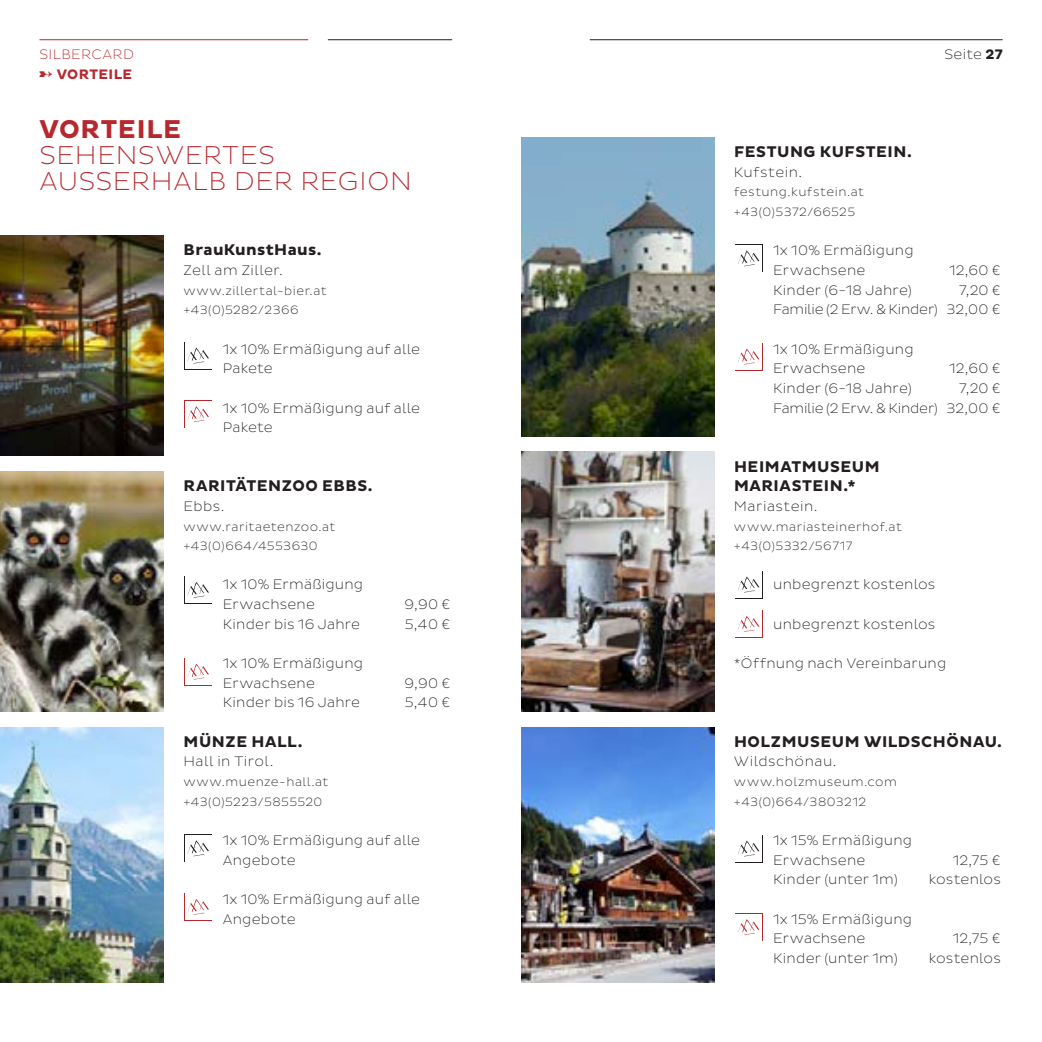
<style>
.page{position:relative;width:1042px;height:1042px;background:#fff}
.page>*{position:absolute;margin:0;border:0;box-sizing:border-box;transform-origin:0 0}
.Header_Pluto_large{font:200 26.25px/26.2px "Pluto Sans";letter-spacing:.025em;color:#b7282e}
.Header_Pluto_large-2{font:700 26.25px "Pluto Sans";letter-spacing:.03em;color:#b7282e}
.Fliesstext_Pluto_8{font:700 15.75px/19.6px "Pluto Sans";letter-spacing:.035em;color:#231f20}
.Fliesstext_Pluto_8-2{font:200 14px/19.6px "Pluto Sans";letter-spacing:.015em;color:#231f20}
.Fliesstext_Pluto_8-3{font:200 14px "Pluto Sans";letter-spacing:-.015em;color:#231f20}
.Fliesstext_Pluto_8-4{font:200 14px "Pluto Sans";letter-spacing:.035em;color:#231f20}
.Fliesstext_Pluto_9{font:200 14px "Pluto Sans";letter-spacing:.025em;color:#b7282e}
.Fliesstext_Pluto_9-2{font:700 14px "Pluto Sans";letter-spacing:.03em;color:#b7282e}
.Fliesstext_Pluto_8-5{font:200 12.25px "Pluto Sans";letter-spacing:.04em;color:#231f20}
.s1{font-weight:700}
</style>
<div class="page">
<hr style="left:590px;top:39px;width:412px;height:1px;background:#231f20">
<hr style="left:39px;top:39px;width:269px;height:1px;background:#b7282e">
<hr style="left:328px;top:39px;width:124px;height:1px;background:#231f20">
<img style="left:0;top:471px;width:164px;height:240px">
<svg style="left:184px;top:658px;width:28px;height:28px"></svg>
<div style="left:185px;top:658px;width:26px;height:27px;background:#fff"></div>
<svg style="left:187px;top:663px;width:22px;height:17px"></svg>
<svg style="left:184px;top:576px;width:28px;height:28px"></svg>
<div style="left:185px;top:576px;width:26px;height:27px;background:#fff"></div>
<svg style="left:187px;top:582px;width:22px;height:16px"></svg>
<img style="left:0;top:727px;width:164px;height:255px">
<svg style="left:184px;top:834px;width:28px;height:28px"></svg>
<div style="left:185px;top:835px;width:26px;height:26px;background:#fff"></div>
<svg style="left:187px;top:840px;width:22px;height:16px"></svg>
<svg style="left:184px;top:893px;width:28px;height:28px"></svg>
<div style="left:185px;top:893px;width:26px;height:27px;background:#fff"></div>
<svg style="left:187px;top:899px;width:22px;height:16px"></svg>
<img style="left:0;top:236px;width:164px;height:220px">
<svg style="left:184px;top:342px;width:28px;height:28px"></svg>
<div style="left:185px;top:342px;width:26px;height:27px;background:#fff"></div>
<svg style="left:187px;top:347px;width:22px;height:17px"></svg>
<svg style="left:184px;top:400px;width:28px;height:28px"></svg>
<div style="left:185px;top:401px;width:26px;height:26px;background:#fff"></div>
<svg style="left:187px;top:406px;width:22px;height:16px"></svg>
<img style="left:521px;top:138px;width:193px;height:298px">
<svg style="left:762px;top:343px;width:1px;height:28px"></svg>
<div style="left:735px;top:343px;width:27px;height:28px;background:#b7282e"></div>
<div style="left:735px;top:343px;width:27px;height:27px;background:#fff"></div>
<svg style="left:738px;top:348px;width:21px;height:17px"></svg>
<svg style="left:762px;top:244px;width:1px;height:28px"></svg>
<div style="left:735px;top:244px;width:27px;height:28px;background:#231f20"></div>
<div style="left:735px;top:245px;width:27px;height:27px;background:#fff"></div>
<svg style="left:738px;top:250px;width:21px;height:16px"></svg>
<img style="left:521px;top:452px;width:193px;height:259px">
<svg style="left:762px;top:610px;width:1px;height:28px"></svg>
<div style="left:735px;top:610px;width:27px;height:28px;background:#b7282e"></div>
<div style="left:735px;top:610px;width:27px;height:27px;background:#fff"></div>
<svg style="left:738px;top:616px;width:21px;height:16px"></svg>
<svg style="left:735px;top:571px;width:28px;height:28px"></svg>
<div style="left:735px;top:571px;width:27px;height:27px;background:#fff"></div>
<svg style="left:738px;top:576px;width:21px;height:16px"></svg>
<img style="left:521px;top:727px;width:193px;height:255px">
<svg style="left:762px;top:913px;width:1px;height:28px"></svg>
<svg style="left:735px;top:913px;width:27px;height:1px"></svg>
<svg style="left:738px;top:919px;width:21px;height:16px"></svg>
<svg style="left:735px;top:835px;width:28px;height:28px"></svg>
<div style="left:735px;top:835px;width:27px;height:27px;background:#fff"></div>
<svg style="left:738px;top:840px;width:21px;height:16px"></svg>
<p class="Fliesstext_Pluto_9" style="left:39px;top:46px;width:96px">SILBERCARD</p>
<p class="Fliesstext_Pluto_8-2" style="left:944px;top:44px;width:60px">Seite <span class="s1">27</span></p>
<p class="Fliesstext_Pluto_9-2" style="left:39px;top:66px;width:94px">➸ VORTEILE</p>
<p class="Header_Pluto_large-2" style="left:39px;top:114px;width:143px">VORTEILE</p>
<p class="Header_Pluto_large" style="left:39px;top:142px;width:374px">SEHENSWERTES<br>AUSSERHALB DER REGION</p>
<p class="Fliesstext_Pluto_8" style="left:184px;top:241px;width:139px">BrauKunstHaus.</p>
<p class="Fliesstext_Pluto_8-4" style="left:183px;top:262px;width:101px">Zell am Ziller.</p>
<p class="Fliesstext_Pluto_8-5" style="left:183px;top:284px;width:145px">www.zillertal-bier.at</p>
<p class="Fliesstext_Pluto_8-5" style="left:183px;top:303px;width:117px">+43(0)5282/2366</p>
<p class="Fliesstext_Pluto_8-2" style="left:223px;top:339px;width:199px">1x 10% Ermäßigung auf alle<br>Pakete</p>
<p class="Fliesstext_Pluto_8-2" style="left:223px;top:398px;width:199px">1x 10% Ermäßigung auf alle<br>Pakete</p>
<p class="Fliesstext_Pluto_8" style="left:184px;top:476px;width:190px">RARITÄTENZOO EBBS.</p>
<p class="Fliesstext_Pluto_8-2" style="left:183px;top:496px;width:43px">Ebbs.</p>
<p class="Fliesstext_Pluto_8-5" style="left:183px;top:519px;width:153px">www.raritaetenzoo.at</p>
<p class="Fliesstext_Pluto_8-5" style="left:183px;top:539px;width:136px">+43(0)664/4553630</p>
<p class="Fliesstext_Pluto_8-2" style="left:223px;top:575px;width:142px">1x 10% Ermäßigung<br>Erwachsene</p>
<p class="Fliesstext_Pluto_8-2" style="left:404px;top:594px;width:47px">9,90 €</p>
<p class="Fliesstext_Pluto_8-2" style="left:223px;top:614px;width:139px">Kinder bis 16 Jahre</p>
<p class="Fliesstext_Pluto_8-2" style="left:405px;top:614px;width:47px">5,40 €</p>
<p class="Fliesstext_Pluto_8-2" style="left:223px;top:653px;width:142px">1x 10% Ermäßigung<br>Erwachsene</p>
<p class="Fliesstext_Pluto_8-2" style="left:404px;top:673px;width:47px">9,90 €</p>
<p class="Fliesstext_Pluto_8-2" style="left:223px;top:693px;width:139px">Kinder bis 16 Jahre</p>
<p class="Fliesstext_Pluto_8-2" style="left:405px;top:693px;width:47px">5,40 €</p>
<p class="Fliesstext_Pluto_8" style="left:184px;top:732px;width:121px">MÜNZE HALL.</p>
<p class="Fliesstext_Pluto_8-4" style="left:183px;top:753px;width:91px">Hall in Tirol.</p>
<p class="Fliesstext_Pluto_8-5" style="left:183px;top:775px;width:146px">www.muenze-hall.at</p>
<p class="Fliesstext_Pluto_8-5" style="left:183px;top:794px;width:140px">+43(0)5223/5855520</p>
<p class="Fliesstext_Pluto_8-2" style="left:223px;top:830px;width:199px">1x 10% Ermäßigung auf alle<br>Angebote</p>
<p class="Fliesstext_Pluto_8-2" style="left:223px;top:889px;width:199px">1x 10% Ermäßigung auf alle<br>Angebote</p>
<p class="Fliesstext_Pluto_8" style="left:734px;top:142px;width:179px">FESTUNG KUFSTEIN.</p>
<p class="Fliesstext_Pluto_8-2" style="left:734px;top:162px;width:70px">Kufstein.</p>
<p class="Fliesstext_Pluto_8-5" style="left:734px;top:185px;width:132px">festung.kufstein.at</p>
<p class="Fliesstext_Pluto_8-5" style="left:734px;top:205px;width:123px">+43(0)5372/66525</p>
<p class="Fliesstext_Pluto_8-2" style="left:773px;top:241px;width:142px">1x 10% Ermäßigung<br>Erwachsene</p>
<p class="Fliesstext_Pluto_8-2" style="left:949px;top:261px;width:53px">12,60 €</p>
<p class="Fliesstext_Pluto_8-2" style="left:773px;top:280px;width:140px">Kinder (6-18 Jahre)</p>
<p class="Fliesstext_Pluto_8-2" style="left:959px;top:280px;width:43px">7,20 €</p>
<p class="Fliesstext_Pluto_8-3" style="left:773px;top:302px;width:229px">Familie (2 Erw. &amp; Kinder) 32,00 €</p>
<p class="Fliesstext_Pluto_8-2" style="left:773px;top:339px;width:142px">1x 10% Ermäßigung<br>Erwachsene</p>
<p class="Fliesstext_Pluto_8-2" style="left:949px;top:359px;width:53px">12,60 €</p>
<p class="Fliesstext_Pluto_8-2" style="left:773px;top:378px;width:140px">Kinder (6-18 Jahre)</p>
<p class="Fliesstext_Pluto_8-2" style="left:959px;top:378px;width:43px">7,20 €</p>
<p class="Fliesstext_Pluto_8-3" style="left:773px;top:400px;width:229px">Familie (2 Erw. &amp; Kinder) 32,00 €</p>
<p class="Fliesstext_Pluto_8" style="left:734px;top:457px;width:147px">HEIMATMUSEUM<br>MARIASTEIN.*</p>
<p class="Fliesstext_Pluto_8-4" style="left:734px;top:498px;width:85px">Mariastein.</p>
<p class="Fliesstext_Pluto_8-5" style="left:734px;top:519px;width:169px">www.mariasteinerhof.at</p>
<p class="Fliesstext_Pluto_8-5" style="left:734px;top:539px;width:120px">+43(0)5332/56717</p>
<p class="Fliesstext_Pluto_8-2" style="left:773px;top:575px;width:164px">unbegrenzt kostenlos</p>
<p class="Fliesstext_Pluto_8-2" style="left:773px;top:614px;width:164px">unbegrenzt kostenlos</p>
<p class="Fliesstext_Pluto_8-2" style="left:734px;top:653px;width:214px">*Öffnung nach Vereinbarung</p>
<p class="Fliesstext_Pluto_8" style="left:734px;top:732px;width:269px">HOLZMUSEUM WILDSCHÖNAU.</p>
<p class="Fliesstext_Pluto_8-4" style="left:734px;top:753px;width:104px">Wildschönau.</p>
<p class="Fliesstext_Pluto_8-5" style="left:734px;top:775px;width:165px">www.holzmuseum.com</p>
<p class="Fliesstext_Pluto_8-5" style="left:734px;top:794px;width:134px">+43(0)664/3803212</p>
<p class="Fliesstext_Pluto_8-2" style="left:773px;top:830px;width:140px">1x 15% Ermäßigung<br>Erwachsene</p>
<p class="Fliesstext_Pluto_8-2" style="left:953px;top:850px;width:50px">12,75 €</p>
<p class="Fliesstext_Pluto_8-2" style="left:773px;top:869px;width:126px">Kinder (unter 1m)</p>
<p class="Fliesstext_Pluto_8-2" style="left:928px;top:869px;width:74px">kostenlos</p>
<p class="Fliesstext_Pluto_8-2" style="left:773px;top:909px;width:140px">1x 15% Ermäßigung<br>Erwachsene</p>
<p class="Fliesstext_Pluto_8-2" style="left:953px;top:928px;width:50px">12,75 €</p>
<p class="Fliesstext_Pluto_8-2" style="left:773px;top:948px;width:126px">Kinder (unter 1m)</p>
<p class="Fliesstext_Pluto_8-2" style="left:928px;top:948px;width:74px">kostenlos</p>
</div>
